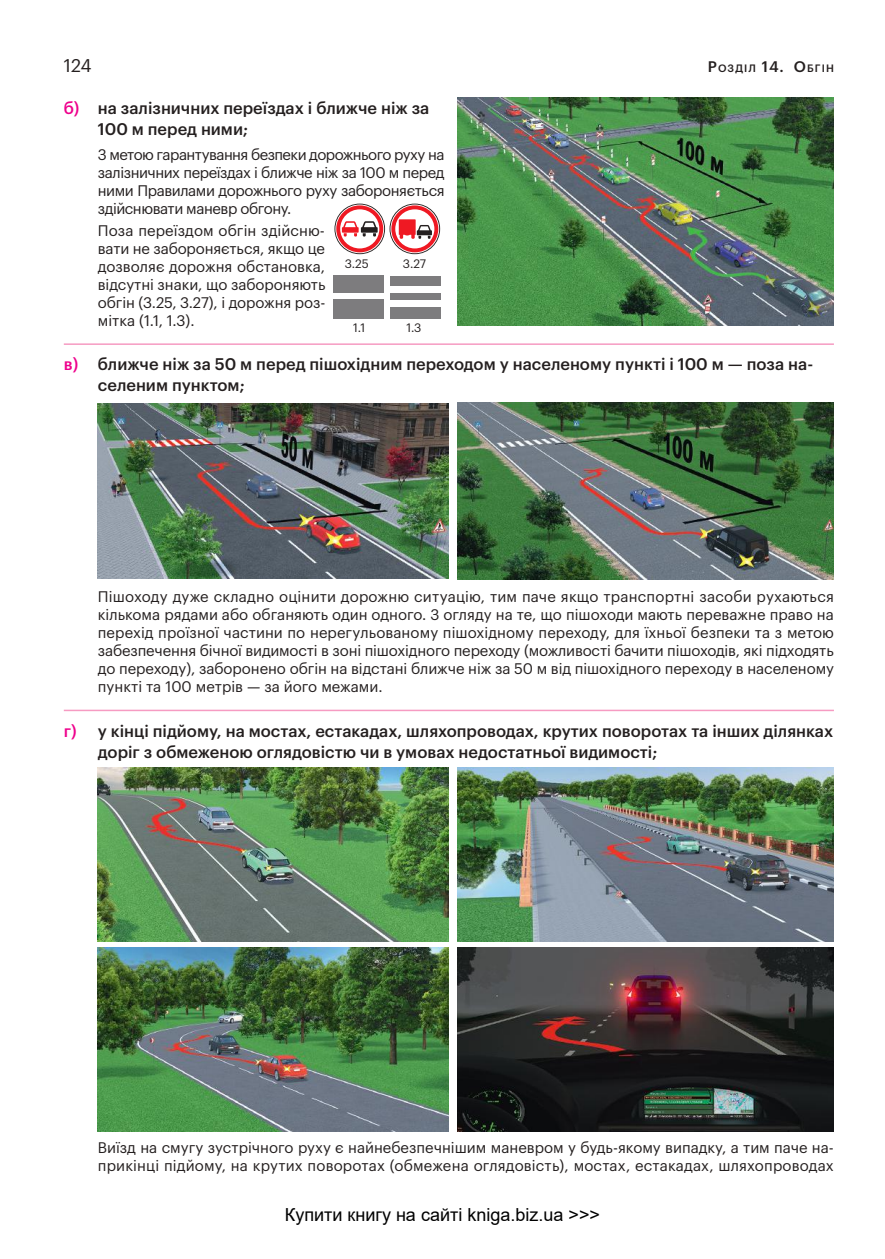
<style>
.page{position:relative;width:885px;height:1259px;background:#fff}
.page>*{position:absolute;margin:0;border:0;box-sizing:border-box;transform-origin:0 0}
.t1{font:18px "Arial";color:#000}
.t2{font:18px "Graphik LC";color:#241f1f}
.t3{font:500 16.5px/21px "Graphik LC";color:#241f1f}
.t4{font:15px/18px "Graphik LC";color:#241f1f;text-align:justify}
.t5{font:12px "Graphik LC";color:#241f1f}
.t6{font:500 10.5px "Graphik LC";letter-spacing:.105em;color:#241f1f}
.s1{font-size:15px}
.s2{color:#ee008c}
</style>
<div class="page">
<hr style="left:64px;top:343px;width:769px;height:2px;background:#f69bc2">
<hr style="left:64px;top:709px;width:769px;height:2px;background:#f69bc2">
<svg style="left:334px;top:204px;width:51px;height:50px"></svg>
<svg style="left:335px;top:204px;width:49px;height:49px"></svg>
<svg style="left:336px;top:205px;width:47px;height:47px"></svg>
<div style="left:340px;top:209px;width:39px;height:39px;background:#fff;border-radius:50%"></div>
<svg style="left:342px;top:221px;width:35px;height:15px"></svg>
<svg style="left:389px;top:204px;width:51px;height:50px"></svg>
<svg style="left:390px;top:204px;width:49px;height:49px"></svg>
<svg style="left:391px;top:205px;width:47px;height:47px"></svg>
<div style="left:395px;top:209px;width:39px;height:39px;background:#fff;border-radius:50%"></div>
<svg style="left:399px;top:219px;width:33px;height:20px"></svg>
<img style="left:457px;top:97px;width:376px;height:228px">
<div style="left:334px;top:275px;width:50px;height:18px;background:#7d7c7e"></div>
<div style="left:334px;top:299px;width:50px;height:19px;background:#7d7c7e"></div>
<div style="left:390px;top:276px;width:50px;height:42px;background:#7d7c7e"></div>
<div style="left:390px;top:300px;width:50px;height:7px;background:#fff"></div>
<div style="left:390px;top:286px;width:50px;height:6px;background:#fff"></div>
<img style="left:97px;top:403px;width:352px;height:175px">
<img style="left:457px;top:402px;width:376px;height:177px">
<img style="left:457px;top:767px;width:376px;height:175px">
<img style="left:97px;top:767px;width:352px;height:175px">
<img style="left:97px;top:947px;width:352px;height:184px">
<img style="left:457px;top:947px;width:376px;height:184px">
<p class="t2" style="left:64px;top:52px;width:29px">124</p>
<p class="t6" style="left:707px;top:60px;width:128px"><span class="s1">Р</span>озділ <span class="s1">14. О</span> бгін</p>
<p class="t3" style="left:98px;top:96px;width:333px;text-indent:-34px"><span class="s2">б)</span> на залізничних переїздах і ближче ніж за<br>100 м перед ними;</p>
<p class="t4" style="left:98px;top:144px;width:348px">З метою гарантування безпеки дорожнього руху на залізничних переїздах і ближче ніж за 100 м перед ними Правилами дорожнього руху забороняється здійснювати маневр обгону.</p>
<p class="t4" style="left:98px;top:220px;width:229px">Поза переїздом обгін здійсню&shy;вати не забороняється, якщо це дозволяє дорожня обстановка, відсутні знаки, що забороняють обгін (3.25, 3.27), і дорожня роз&shy;мітка (1.1, 1.3).</p>
<p class="t3" style="left:98px;top:352px;width:716px;text-indent:-34px"><span class="s2">в)</span> ближче ніж за 50 м перед пішохідним переходом у населеному пункті і 100 м — поза на&shy;селеним пунктом;</p>
<p class="t5" style="left:345px;top:254px;width:26px">3.25</p>
<p class="t5" style="left:403px;top:254px;width:25px">3.27</p>
<p class="t5" style="left:353px;top:318px;width:13px">1.1</p>
<p class="t5" style="left:406px;top:318px;width:16px">1.3</p>
<p class="t4" style="left:98px;top:586px;width:737px">Пішоходу дуже складно оцінити дорожню ситуацію, тим паче якщо транспортні засоби рухаються кількома рядами або обганяють один одного. З огляду на те, що пішоходи мають переважне право на перехід проїзної частини по нерегульованому пішохідному переходу, для їхньої безпеки та з метою забезпечення бічної видимості в зоні пішохідного переходу (можливості бачити пішоходів, які підходять до переходу), заборонено обгін на відстані ближче ніж за 50 м від пішохідного переходу в населеному пункті та 100 метрів — за його межами.</p>
<p class="t3" style="left:98px;top:719px;width:736px;text-indent:-34px"><span class="s2">г)</span> у кінці підйому, на мостах, естакадах, шляхопроводах, крутих поворотах та інших ділянках доріг з обмеженою оглядовістю чи в умовах недостатньої видимості;</p>
<p class="t4" style="left:98px;top:1137px;width:737px">Виїзд на смугу зустрічного руху є найнебезпечнішим маневром у будь-якому випадку, а тим паче на&shy;прикінці підйому, на крутих поворотах (обмежена оглядовість), мостах, естакадах, шляхопроводах</p>
<p class="t1" style="left:285px;top:1202px;width:316px">Купити книгу на сайті kniga.biz.ua &gt;&gt;&gt;</p>
</div>
